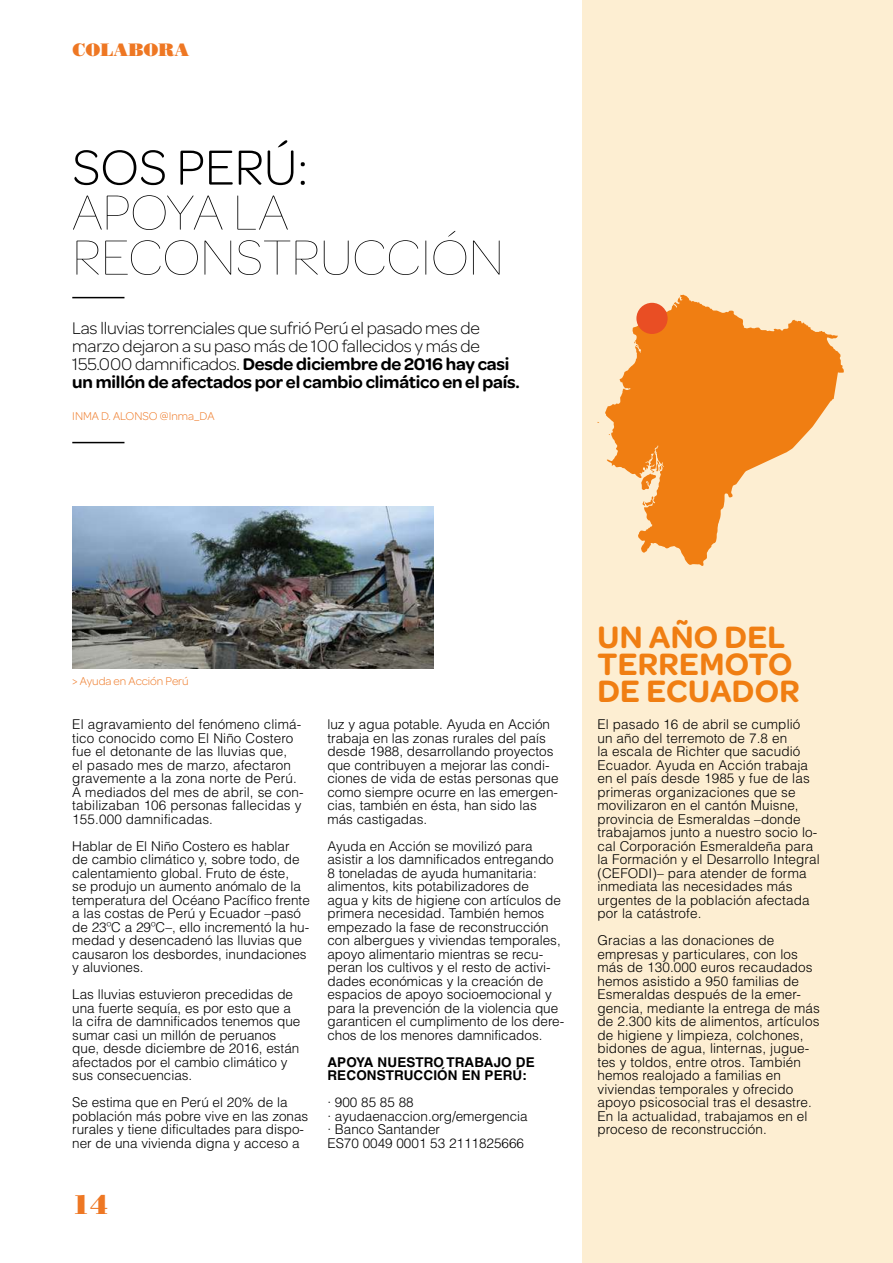
<style>
.page{position:relative;width:893px;height:1263px;background:#fff}
.page>*{position:absolute;margin:0;border:0;box-sizing:border-box;transform-origin:0 0}
.t1{font:100 52.5px/45px "Omnes";color:#000}
.t2{font:300 52.5px "Omnes";color:#000}
.t3{font:600 33px/27px "Omnes";letter-spacing:.01em;color:#f07e12}
.t4{font:27px "Bodoni Std Poster";color:#ee7723}
.t5{font:300 18px/18px "Omnes";letter-spacing:-.01em;color:#000}
.t6{font:18px "Bodoni Std Poster";color:#ee7723}
.t7{font:300 13.5px/13.5px "Helvetica LT Std";color:#000}
.t8{font:700 13.5px/13.5px "Helvetica LT Std";letter-spacing:.01em;color:#000}
.t9{font:300 12px "Omnes";color:#ee7723}
.s1{font-weight:600}
</style>
<div class="page">
<hr style="left:72px;top:297px;width:52px;height:1px;background:#000">
<hr style="left:72px;top:442px;width:52px;height:1px;background:#000">
<div style="left:583px;top:0;width:310px;height:1263px;background:#fdeed2"></div>
<svg style="left:605px;top:295px;width:239px;height:271px;fill:#f07e12"></svg>
<img style="left:72px;top:507px;width:362px;height:162px">
<div style="left:636px;top:303px;width:32px;height:31px;background:#e94e24;border-radius:50%"></div>
<h3 class="t6" style="left:73px;top:39px;width:118px">COLABORA</h3>
<h1 class="t2" style="left:72px;top:138px;width:238px">SOS PERÚ:</h1>
<h1 class="t1" style="left:72px;top:190px;width:433px">APOYA LA<br>RECONSTRUCCIÓN</h1>
<h3 class="t5" style="left:72px;top:319px;width:449px">Las lluvias torrenciales que sufrió Perú el pasado mes de marzo dejaron a su paso más de 100 fallecidos y más de 155.000 damnificados. <span class="s1">Desde diciembre de 2016 hay casi un millón de afectados por el cambio climático en el país.</span></h3>
<p class="t9" style="left:72px;top:409px;width:144px">INMA D. ALONSO @Inma_DA</p>
<p class="t9" style="left:72px;top:674px;width:118px">&gt; Ayuda en Acción Perú</p>
<p class="t7" style="left:72px;top:717px;width:233px">El agravamiento del fenómeno climá&shy;tico conocido como El Niño Costero fue el detonante de las lluvias que,<br>el pasado mes de marzo, afectaron gravemente a la zona norte de Perú.<br>A mediados del mes de abril, se con&shy;tabilizaban 106 personas fallecidas y 155.000 damnificadas.</p>
<p class="t7" style="left:72px;top:839px;width:239px">Hablar de El Niño Costero es hablar<br>de cambio climático y, sobre todo, de calentamiento global. Fruto de éste,<br>se produjo un aumento anómalo de la temperatura del Océano Pacífico frente a las costas de Perú y Ecuador –pasó de 23ºC a 29ºC–, ello incrementó la hu&shy;medad y desencadenó las lluvias que causaron los desbordes, inundaciones y aluviones.</p>
<p class="t7" style="left:72px;top:987px;width:230px">Las lluvias estuvieron precedidas de una fuerte sequía, es por esto que a la cifra de damnificados tenemos que sumar casi un millón de peruanos que, desde diciembre de 2016, están afectados por el cambio climático y sus consecuencias.</p>
<p class="t7" style="left:72px;top:1095px;width:238px">Se estima que en Perú el 20% de la población más pobre vive en las zonas rurales y tiene dificultades para dispo&shy;ner de una vivienda digna y acceso a</p>
<h3 class="t4" style="left:72px;top:1188px;width:38px">14</h3>
<p class="t7" style="left:327px;top:717px;width:233px">luz y agua potable. Ayuda en Acción trabaja en las zonas rurales del país desde 1988, desarrollando proyectos que contribuyen a mejorar las condi&shy;ciones de vida de estas personas que como siempre ocurre en las emergen&shy;cias, también en ésta, han sido las más castigadas.</p>
<p class="t7" style="left:327px;top:839px;width:238px">Ayuda en Acción se movilizó para asistir a los damnificados entregando 8 toneladas de ayuda humanitaria: alimentos, kits potabilizadores de<br>agua y kits de higiene con artículos de primera necesidad. También hemos empezado la fase de reconstrucción con albergues y viviendas temporales, apoyo alimentario mientras se recu&shy;peran los cultivos y el resto de activi&shy;dades económicas y la creación de espacios de apoyo socioemocional y para la prevención de la violencia que garanticen el cumplimento de los dere&shy;chos de los menores damnificados.</p>
<p class="t8" style="left:327px;top:1055px;width:209px">APOYA NUESTRO TRABAJO DE<br>RECONSTRUCCIÓN EN PERÚ:</p>
<p class="t7" style="left:327px;top:1095px;width:202px">· 900 85 85 88<br>· ayudaenaccion.org/emergencia · Banco Santander<br>ES70 0049 0001 53 2111825666</p>
<h2 class="t3" style="left:597px;top:623px;width:204px">UN AÑO DEL<br>TERREMOTO<br>DE ECUADOR</h2>
<p class="t7" style="left:597px;top:717px;width:224px">El pasado 16 de abril se cumplió<br>un año del terremoto de 7.8 en<br>la escala de Richter que sacudió<br>Ecuador. Ayuda en Acción trabaja en el país desde 1985 y fue de las primeras organizaciones que se movilizaron en el cantón Muisne, provincia de Esmeraldas –donde trabajamos junto a nuestro socio lo&shy;cal Corporación Esmeraldeña para la Formación y el Desarrollo Integral (CEFODI)– para atender de forma inmediata las necesidades más urgentes de la población afectada por la catástrofe.</p>
<p class="t7" style="left:597px;top:933px;width:224px">Gracias a las donaciones de empresas y particulares, con los más de 130.000 euros recaudados hemos asistido a 950 familias de<br>Esmeraldas después de la emer&shy;gencia, mediante la entrega de más de 2.300 kits de alimentos, artículos de higiene y limpieza, colchones, bidones de agua, linternas, jugue&shy;tes y toldos, entre otros. También hemos realojado a familias en viviendas temporales y ofrecido apoyo psicosocial tras el desastre.<br>En la actualidad, trabajamos en el proceso de reconstrucción.</p>
</div>
